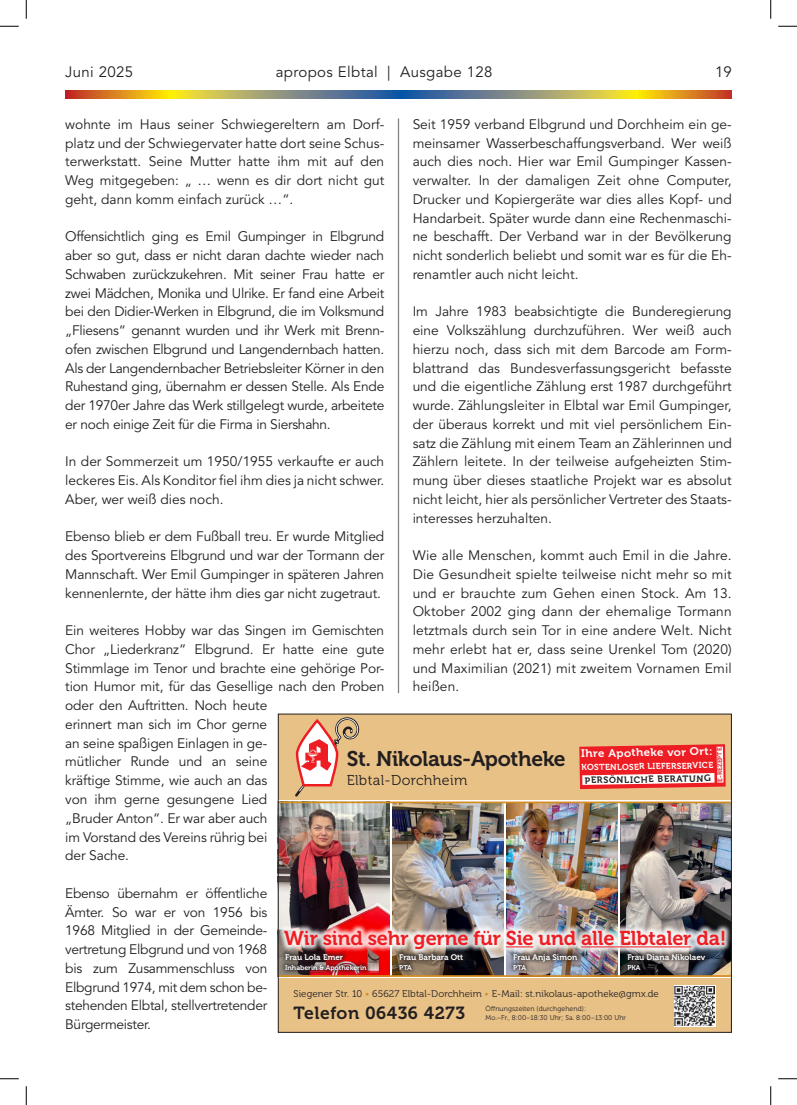
<style>
.page{position:relative;width:797px;height:1105px;background:#fff}
.page>*{position:absolute;margin:0;border:0;box-sizing:border-box;transform-origin:0 0}
.t1{font:21.12px "Museo 700";letter-spacing:-.015em;color:#231f20}
.t2{font:20px "Museo 700";letter-spacing:-.01em;color:#ee1d23}
.t3{font:17.5px "Museo 700";letter-spacing:.03em;color:#231f20}
.t4{font:15px "Avenir LT Std";letter-spacing:.025em;color:#231f20}
.t5{font:14.25px "Museo 300";letter-spacing:.025em;color:#231f20}
.t6{font:13.75px/18.8px "Avenir LT Std";letter-spacing:-.01em;color:#231f20;text-align:justify}
.t7{font:11px "Museo 700";color:#fff;scale:1.05 1}
.t8{font:9.75px "Museo 300";letter-spacing:.01em;color:#231f20}
.t9{font:9.12px "Museo 700";color:#231f20}
.t10{font:8.62px "Museo 700";color:#fff}
.t11{font:8.12px "Museo 700";color:#fff}
.t12{font:6.88px/8.8px "Museo 300";letter-spacing:.01em;color:#231f20}
.t13{font:6.88px "Museo 700";color:#fff}
.t14{font:6.62px "Museo 700";color:#ee1d23}
.s1{font-size:8.75px}
.s2{color:#d48d21}
</style>
<div class="page">
<svg style="left:65px;top:90px;width:666px;height:9px;background:#a3935b"></svg>
<hr style="left:398px;top:118px;width:1px;height:575px;background:#808285">
<img style="left:280px;top:803px;width:109px;height:172px">
<img style="left:392px;top:803px;width:111px;height:172px">
<img style="left:506px;top:803px;width:111px;height:172px">
<img style="left:620px;top:803px;width:109px;height:172px">
<div style="left:278px;top:714px;width:453px;height:86px;background:#e8c187"></div>
<svg style="left:295px;top:717px;width:65px;height:80px"></svg>
<div style="left:278px;top:979px;width:453px;height:54px;background:#e8c187"></div>
<hr style="left:278px;top:975px;width:453px;height:2px;background:#d48d21">
<hr style="left:278px;top:801px;width:453px;height:2px;background:#d48d21">
<div style="left:278px;top:714px;width:453px;height:319px;border:1px solid #231f20"></div>
<svg style="left:579px;top:744px;width:146px;height:45px;background:#f15a5b"></svg>
<div style="left:280px;top:948px;width:91px;height:28px;background:#231f20;opacity:.75"></div>
<div style="left:394px;top:948px;width:74px;height:27px;background:#231f20;opacity:.75"></div>
<div style="left:508px;top:948px;width:74px;height:27px;background:#231f20;opacity:.75"></div>
<div style="left:622px;top:948px;width:88px;height:27px;background:#231f20;opacity:.75"></div>
<svg style="left:674px;top:985px;width:41px;height:42px"></svg>
<img style="left:674px;top:986px;width:40px;height:40px">
<div style="left:278px;top:923px;width:453px;height:33px;background:#fff;opacity:.85"></div>
<svg style="left:506px;top:946px;width:27px;height:1px"></svg>
<hr style="left:581px;top:946px;width:110px;height:1px;background:#ee1d23">
<svg style="left:0;top:25px;width:19px;height:2px"></svg>
<svg style="left:778px;top:25px;width:19px;height:2px"></svg>
<svg style="left:0;top:1078px;width:19px;height:1px"></svg>
<svg style="left:778px;top:1078px;width:19px;height:1px"></svg>
<svg style="left:25px;top:0;width:2px;height:19px"></svg>
<svg style="left:25px;top:1086px;width:2px;height:19px"></svg>
<svg style="left:770px;top:0;width:1px;height:19px"></svg>
<svg style="left:770px;top:1086px;width:1px;height:19px"></svg>
<p class="t4" style="left:65px;top:63px;width:70px">Juni 2025</p>
<p class="t4" style="left:276px;top:63px;width:218px">apropos Elbtal | Ausgabe 128</p>
<p class="t4" style="left:715px;top:63px;width:18px">19</p>
<p class="t6" style="left:65px;top:115px;width:320px">wohnte im Haus seiner Schwiegereltern am Dorf&shy;platz und der Schwiegervater hatte dort seine Schus&shy;terwerkstatt. Seine Mutter hatte ihm mit auf den Weg mitgegeben: „ … wenn es dir dort nicht gut geht, dann komm einfach zurück …“.</p>
<p class="t6" style="left:65px;top:228px;width:320px">Offensichtlich ging es Emil Gumpinger in Elbgrund aber so gut, dass er nicht daran dachte wieder nach Schwaben zurückzukehren. Mit seiner Frau hatte er zwei Mädchen, Monika und Ulrike. Er fand eine Arbeit bei den Didier-Werken in Elbgrund, die im Volksmund „Fliesens“ genannt wurden und ihr Werk mit Brenn&shy;ofen zwischen Elbgrund und Langendernbach hatten.<br>Als der Langendernbacher Betriebsleiter Körner in den Ruhestand ging, übernahm er dessen Stelle. Als Ende der 1970er Jahre das Werk stillgelegt wurde, arbeitete er noch einige Zeit für die Firma in Siershahn.</p>
<p class="t6" style="left:65px;top:453px;width:320px">In der Sommerzeit um 1950/1955 verkaufte er auch leckeres Eis. Als Konditor fiel ihm dies ja nicht schwer.<br>Aber, wer weiß dies noch.</p>
<p class="t6" style="left:65px;top:528px;width:320px">Ebenso blieb er dem Fußball treu. Er wurde Mitglied des Sportvereins Elbgrund und war der Tormann der Mannschaft. Wer Emil Gumpinger in späteren Jahren kennenlernte, der hätte ihm dies gar nicht zugetraut.</p>
<p class="t6" style="left:65px;top:621px;width:320px;text-align:left">Ein weiteres Hobby war das Singen im Gemischten Chor „Liederkranz“ Elbgrund. Er hatte eine gute Stimmlage im Tenor und brachte eine gehörige Por&shy;tion Humor mit, für das Gesellige nach den Proben oder den Auftritten. Noch heute<br>erinnert man sich im Chor gerne<br>an seine spaßigen Einlagen in ge-<br>mütlicher Runde und an seine<br>kräftige Stimme, wie auch an das<br>von ihm gerne gesungene Lied<br>„Bruder Anton“. Er war aber auch<br>im Vorstand des Vereins rührig bei<br>der Sache.</p>
<p class="t6" style="left:65px;top:884px;width:203px">Ebenso übernahm er öffentliche Ämter. So war er von 1956 bis 1968 Mitglied in der Gemeinde&shy;vertretung Elbgrund und von 1968 bis zum Zusammenschluss von Elbgrund 1974, mit dem schon be&shy;stehenden Elbtal, stellvertretender Bürgermeister.</p>
<p class="t6" style="left:412px;top:115px;width:320px">Seit 1959 verband Elbgrund und Dorchheim ein ge&shy;meinsamer Wasserbeschaffungsverband. Wer weiß auch dies noch. Hier war Emil Gumpinger Kassen&shy;verwalter. In der damaligen Zeit ohne Computer, Drucker und Kopiergeräte war dies alles Kopf- und Handarbeit. Später wurde dann eine Rechenmaschi&shy;ne beschafft. Der Verband war in der Bevölkerung nicht sonderlich beliebt und somit war es für die Eh&shy;renamtler auch nicht leicht.</p>
<p class="t6" style="left:412px;top:303px;width:320px">Im Jahre 1983 beabsichtigte die Bunderegierung eine Volkszählung durchzuführen. Wer weiß auch hierzu noch, dass sich mit dem Barcode am Form&shy;blattrand das Bundesverfassungsgericht befasste und die eigentliche Zählung erst 1987 durchgeführt wurde. Zählungsleiter in Elbtal war Emil Gumpinger, der überaus korrekt und mit viel persönlichem Ein&shy;satz die Zählung mit einem Team an Zählerinnen und Zählern leitete. In der teilweise aufgeheizten Stim&shy;mung über dieses staatliche Projekt war es absolut nicht leicht, hier als persönlicher Vertreter des Staats&shy;interesses herzuhalten.</p>
<p class="t6" style="left:412px;top:546px;width:320px">Wie alle Menschen, kommt auch Emil in die Jahre.<br>Die Gesundheit spielte teilweise nicht mehr so mit und er brauchte zum Gehen einen Stock. Am 13.<br>Oktober 2002 ging dann der ehemalige Tormann letztmals durch sein Tor in eine andere Welt. Nicht mehr erlebt hat er, dass seine Urenkel Tom (2020) und Maximilian (2021) mit zweitem Vornamen Emil heißen.</p>
<p class="t7" style="left:581px;top:747px;width:127px;rotate:-1deg">Ihre Apotheke vor Ort:</p>
<p class="t10" style="left:581px;top:763px;width:133px;rotate:-1deg">KOSTENLOSER LIEFERSERVICE</p>
<p class="t9" style="left:584px;top:775px;width:128px;rotate:-1deg">PERS<span class="s1">Ö</span>NLICHE BERATUNG</p>
<p class="t14" style="left:716px;top:782px;width:36px;rotate:-91deg">E-REZEPTE</p>
<h1 class="t1" style="left:347px;top:747px;width:220px">St. Nikolaus-Apotheke</h1>
<p class="t5" style="left:347px;top:773px;width:122px">Elbtal-Dorchheim</p>
<h2 class="t2" style="left:284px;top:927px;width:443px">Wir sind sehr gerne für Sie und alle Elbtaler da!</h2>
<p class="t11" style="left:399px;top:952px;width:65px">Frau Barbara Ott</p>
<p class="t13" style="left:399px;top:963px;width:14px">PTA</p>
<p class="t11" style="left:513px;top:952px;width:65px">Frau Anja Simon</p>
<p class="t13" style="left:513px;top:963px;width:14px">PTA</p>
<p class="t11" style="left:285px;top:952px;width:60px">Frau Lola Emer</p>
<p class="t13" style="left:285px;top:963px;width:83px">Inhaberin &amp; Apothekerin</p>
<p class="t11" style="left:627px;top:952px;width:80px">Frau Diana Nikolaev</p>
<p class="t13" style="left:627px;top:963px;width:15px">PKA</p>
<p class="t8" style="left:294px;top:988px;width:367px">Siegener Str. 10 <span class="s2">•</span> 65627 Elbtal-Dorchheim <span class="s2">•</span> E-Mail: st.nikolaus-apotheke@gmx.de</p>
<p class="t3" style="left:294px;top:1003px;width:173px">Telefon 06436 4273</p>
<p class="t12" style="left:485px;top:1004px;width:142px">Öffnungszeiten (durchgehend):<br>Mo.–Fr., 8:00–18:30 Uhr; Sa. 8:00–13:00 Uhr</p>
</div>
